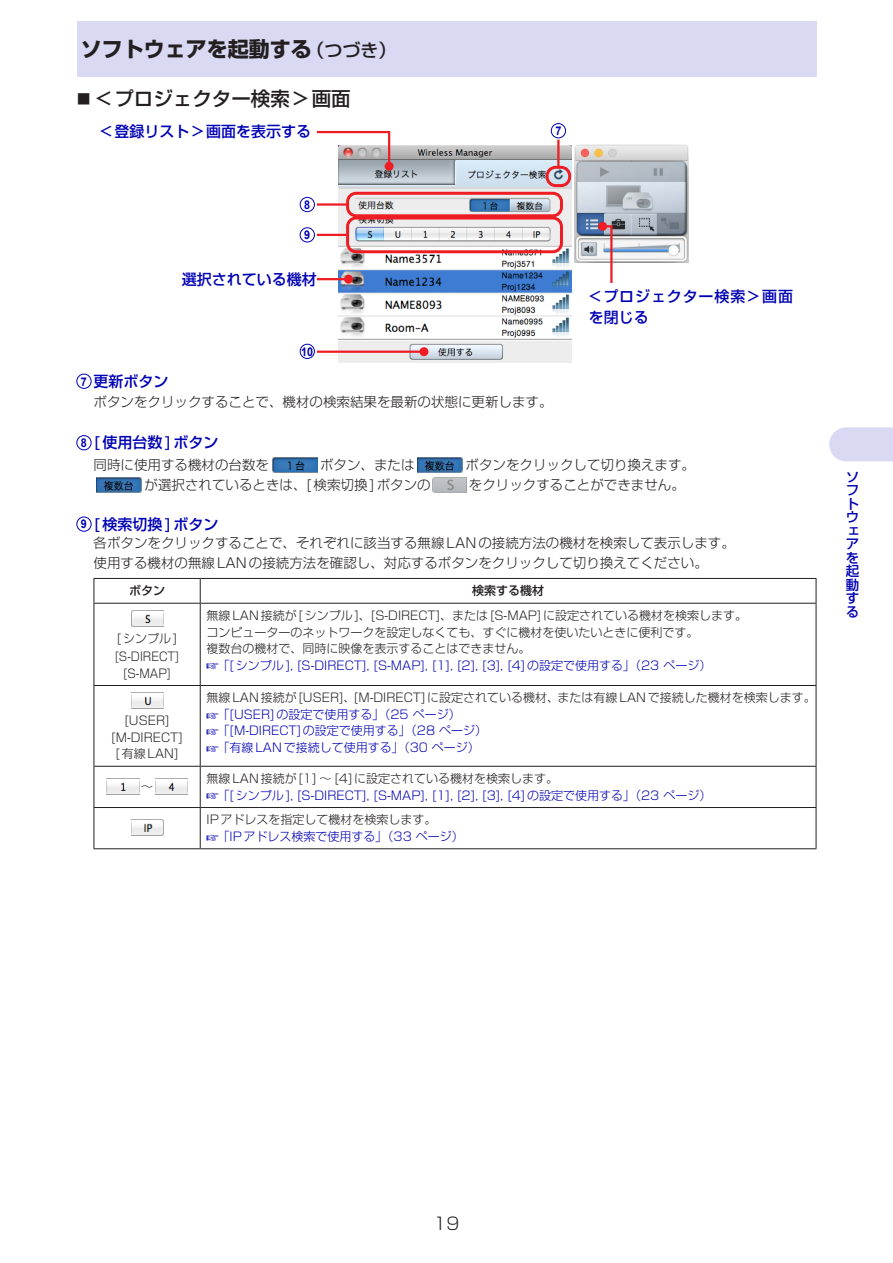
<style>
.page{position:relative;width:893px;height:1263px;background:#fff}
.page>*{position:absolute;margin:0;border:0;box-sizing:border-box;transform-origin:0 0}
.t1{font:700 21px "Shin Go Pro";color:#231f20}
.t2{font:500 19.5px "Shin Go Pro";color:#231f20}
.t3{font:300 16.95px "Shin Go Pro";color:#231f20}
.t4{font:500 15px "Shin Go Pro";color:#0000b4}
.t5{font:500 15px/21px "Shin Go Pro";letter-spacing:.06em;color:#0000b4}
.t6{font:300 13.5px/20.2px "Shin Go Pro";color:#231f20}
.t7{font:500 13.5px/13.5px "Shin Go Pro";color:#0000b4;text-align:justify}
.t8{font:300 12px/16.5px "Shin Go Pro";color:#231f20}
.t9{font:300 12px/16.5px "Shin Go Pro";color:#0000b4}
.t10{font:500 12px "Shin Go Pro";color:#231f20}
.t11{font:300 12px "Shin Go Pro";color:#231f20;scale:.93 1}
.t12{font:700 12px "Arial";color:#0000b4;scale:.9 1}
.s1{font-weight:500;font-size:18px}
.s2{font-family:"Arial";font-weight:700;font-size:12px}
</style>
<div class="page">
<svg style="left:829px;top:427px;width:64px;height:34px;background:#dbdbf4"></svg>
<div style="left:77px;top:21px;width:739px;height:56px;background:#d9d9f4"></div>
<img style="left:574px;top:145px;width:114px;height:118px">
<img style="left:338px;top:146px;width:234px;height:217px">
<div style="left:546px;top:166px;width:25px;height:21px;border:3px solid #ee1d23;border-radius:9px"></div>
<div style="left:300px;top:227px;width:15px;height:15px;border:1px solid #0000b4;border-radius:50%"></div>
<div style="left:300px;top:197px;width:15px;height:15px;border:1px solid #0000b4;border-radius:50%"></div>
<div style="left:300px;top:344px;width:15px;height:15px;border:1px solid #0000b4;border-radius:50%"></div>
<div style="left:551px;top:123px;width:15px;height:15px;border:1px solid #0000b4;border-radius:50%"></div>
<div style="left:346px;top:216px;width:217px;height:37px;border:3px solid #ee1d23;border-radius:9px"></div>
<hr style="left:317px;top:234px;width:30px;height:2px;background:#ee1d23">
<div style="left:346px;top:192px;width:217px;height:25px;border:3px solid #ee1d23;border-radius:9px"></div>
<hr style="left:317px;top:203px;width:30px;height:3px;background:#ee1d23">
<svg style="left:316px;top:130px;width:75px;height:39px"></svg>
<div style="left:385px;top:162px;width:9px;height:9px;background:#ee1d23;border-radius:50%"></div>
<hr style="left:317px;top:351px;width:107px;height:2px;background:#ee1d23">
<div style="left:419px;top:347px;width:9px;height:9px;background:#ee1d23;border-radius:50%"></div>
<hr style="left:317px;top:278px;width:31px;height:2px;background:#ee1d23">
<div style="left:344px;top:275px;width:9px;height:9px;background:#ee1d23;border-radius:50%"></div>
<hr style="left:557px;top:140px;width:2px;height:27px;background:#ee1d23">
<svg style="left:600px;top:224px;width:14px;height:59px"></svg>
<div style="left:598px;top:222px;width:9px;height:9px;background:#ee1d23;border-radius:50%"></div>
<div style="left:77px;top:374px;width:14px;height:15px;border:1px solid #0000b4;border-radius:50%"></div>
<div style="left:77px;top:435px;width:14px;height:15px;border:1px solid #0000b4;border-radius:50%"></div>
<img style="left:272px;top:457px;width:45px;height:15px">
<img style="left:418px;top:457px;width:45px;height:15px">
<img style="left:97px;top:477px;width:45px;height:15px">
<img style="left:433px;top:477px;width:34px;height:16px">
<div style="left:77px;top:517px;width:14px;height:15px;border:1px solid #0000b4;border-radius:50%"></div>
<hr style="left:94px;top:578px;width:106px;height:1px;background:#231f20">
<svg style="left:94px;top:579px;width:1px;height:24px"></svg>
<hr style="left:200px;top:578px;width:616px;height:1px;background:#231f20">
<svg style="left:200px;top:579px;width:1px;height:24px"></svg>
<svg style="left:816px;top:579px;width:1px;height:24px"></svg>
<hr style="left:94px;top:603px;width:106px;height:1px;background:#231f20">
<hr style="left:94px;top:604px;width:1px;height:81px;background:#231f20">
<hr style="left:200px;top:603px;width:616px;height:1px;background:#231f20">
<hr style="left:200px;top:604px;width:1px;height:81px;background:#231f20">
<hr style="left:816px;top:604px;width:1px;height:81px;background:#231f20">
<hr style="left:94px;top:685px;width:106px;height:1px;background:#231f20">
<hr style="left:94px;top:686px;width:1px;height:80px;background:#231f20">
<hr style="left:200px;top:685px;width:616px;height:1px;background:#231f20">
<hr style="left:200px;top:686px;width:1px;height:80px;background:#231f20">
<hr style="left:816px;top:686px;width:1px;height:80px;background:#231f20">
<hr style="left:94px;top:766px;width:106px;height:1px;background:#231f20">
<hr style="left:94px;top:767px;width:1px;height:40px;background:#231f20">
<hr style="left:200px;top:766px;width:616px;height:1px;background:#231f20">
<hr style="left:200px;top:767px;width:1px;height:40px;background:#231f20">
<hr style="left:816px;top:767px;width:1px;height:40px;background:#231f20">
<hr style="left:94px;top:807px;width:106px;height:1px;background:#231f20">
<hr style="left:94px;top:808px;width:1px;height:40px;background:#231f20">
<hr style="left:200px;top:807px;width:616px;height:1px;background:#231f20">
<hr style="left:200px;top:808px;width:1px;height:40px;background:#231f20">
<hr style="left:816px;top:808px;width:1px;height:40px;background:#231f20">
<hr style="left:94px;top:848px;width:106px;height:1px;background:#231f20">
<hr style="left:200px;top:848px;width:616px;height:1px;background:#231f20">
<img style="left:131px;top:610px;width:32px;height:16px">
<img style="left:131px;top:692px;width:32px;height:16px">
<img style="left:107px;top:782px;width:32px;height:13px">
<img style="left:155px;top:780px;width:32px;height:15px">
<img style="left:131px;top:820px;width:32px;height:16px">
<h1 class="t1" style="left:81px;top:32px;width:317px">ソフトウェアを起動する<span class="s1">（つづき）</span></h1>
<h2 class="t2" style="left:96px;top:83px;width:257px">&lt;プロジェクター検索&gt;画面</h2>
<p class="t4" style="left:100px;top:118px;width:213px">&lt;登録リスト&gt;画面を表示する</p>
<p class="t12" style="left:304px;top:196px;width:8px">8</p>
<p class="t12" style="left:304px;top:227px;width:8px">9</p>
<p class="t4" style="left:182px;top:266px;width:136px">選択されている機材</p>
<p class="t12" style="left:301px;top:343px;width:15px">10</p>
<p class="t12" style="left:555px;top:122px;width:8px">7</p>
<p class="t5" style="left:589px;top:284px;width:206px">&lt;プロジェクター検索&gt;画面を閉じる</p>
<p class="t4" style="left:81px;top:369px;width:89px"><span class="s2">7</span> 更新ボタン</p>
<p class="t6" style="left:94px;top:390px;width:461px">ボタンをクリックすることで、機材の検索結果を最新の状態に更新します。</p>
<p class="t4" style="left:81px;top:430px;width:139px"><span class="s2">8</span> [使用台数]ボタン</p>
<p class="t6" style="left:94px;top:453px;width:177px">同時に使用する機材の台数を</p>
<p class="t6" style="left:320px;top:453px;width:96px">ボタン、または</p>
<p class="t6" style="left:466px;top:453px;width:231px">ボタンをクリックして切り換えます。</p>
<p class="t6" style="left:145px;top:473px;width:288px">が選択されているときは、[検索切換]ボタンの</p>
<p class="t6" style="left:469px;top:473px;width:217px">をクリックすることができません。</p>
<p class="t4" style="left:81px;top:512px;width:139px"><span class="s2">9</span> [検索切換]ボタン</p>
<p class="t6" style="left:94px;top:531px;width:643px">各ボタンをクリックすることで、それぞれに該当する無線LANの接続方法の機材を検索して表示します。使用する機材の無線LANの接続方法を確認し、対応するボタンをクリックして切り換えてください。</p>
<p class="t10" style="left:129px;top:581px;width:37px">ボタン</p>
<p class="t10" style="left:472px;top:581px;width:73px">検索する機材</p>
<p class="t8" style="left:115px;top:628px;width:66px;line-height:18px">[シンプル] [S-DIRECT]</p>
<p class="t11" style="left:123px;top:663px;width:53px">[S-MAP]</p>
<p class="t8" style="left:207px;top:606px;width:542px">無線LAN接続が[シンプル]、[S-DIRECT]、または[S-MAP]に設定されている機材を検索します。コンピューターのネットワークを設定しなくても、すぐに機材を使いたいときに便利です。<br>複数台の機材で、同時に映像を表示することはできません。</p>
<p class="t9" style="left:218px;top:655px;width:495px">「[シンプル], [S-DIRECT], [S-MAP], [1], [2], [3], [4]の設定で使用する」（23 ページ）</p>
<p class="t8" style="left:111px;top:711px;width:73px;text-align:center">[USER] [M-DIRECT] [有線LAN]</p>
<p class="t8" style="left:141px;top:777px;width:13px">～</p>
<p class="t8" style="left:207px;top:688px;width:611px">無線LAN接続が[USER]、[M-DIRECT]に設定されている機材、または有線LANで接続した機材を検索します。</p>
<p class="t9" style="left:218px;top:705px;width:271px">「[USER]の設定で使用する」（25 ページ）「[M-DIRECT]の設定で使用する」（28 ページ）「有線LANで接続して使用する」（30 ページ）</p>
<p class="t8" style="left:207px;top:769px;width:353px">無線LAN接続が[1] ～ [4]に設定されている機材を検索します。</p>
<p class="t9" style="left:218px;top:785px;width:495px">「[シンプル], [S-DIRECT], [S-MAP], [1], [2], [3], [4]の設定で使用する」（23 ページ）</p>
<p class="t8" style="left:207px;top:810px;width:232px">IPアドレスを指定して機材を検索します。</p>
<p class="t9" style="left:218px;top:827px;width:248px">「IPアドレス検索で使用する」（33 ページ）</p>
<p class="t7" style="left:846px;top:468px;width:15px">ソフトウェアを起動する</p>
<h3 class="t3" style="left:434px;top:1209px;width:27px">19</h3>
</div>
